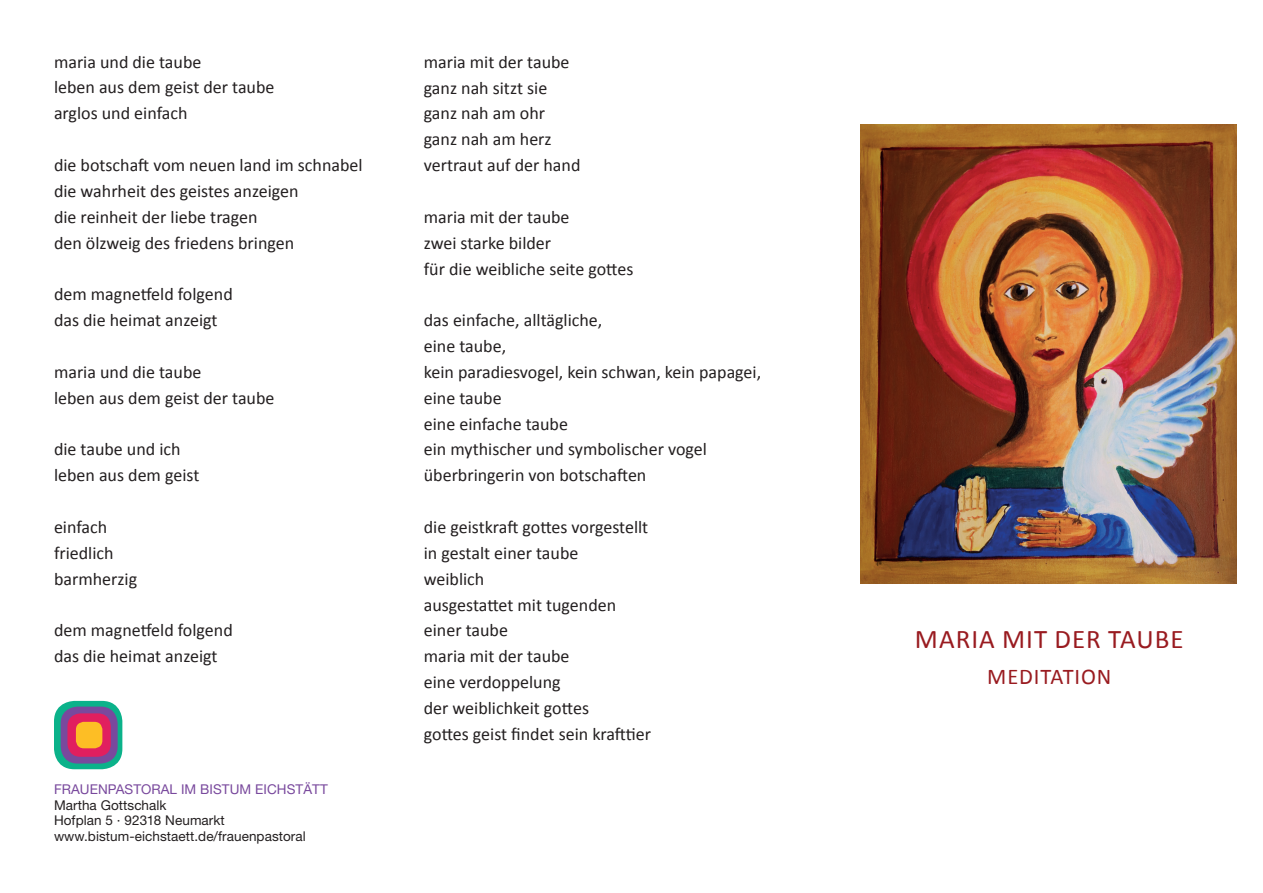
<style>
.page{position:relative;width:1263px;height:893px;background:#fff}
.page>*{position:absolute;margin:0;border:0;box-sizing:border-box;transform-origin:0 0}
.t1{font:27px "Calibri";letter-spacing:.04em;color:#991b20}
.t2{font:22.5px "Calibri";letter-spacing:.04em;color:#991b20}
.t3{font:18px/25.8px "Calibri";color:#231f20}
.t4{font:13.5px/15.6px "Helvetica Neue LT";letter-spacing:.005em;color:#231f20}
.t5{font:13.5px "Helvetica Neue LT";letter-spacing:.005em;color:#79499d}
</style>
<div class="page">
<img style="left:860px;top:124px;width:377px;height:460px">
<div style="left:54px;top:701px;width:68px;height:68px;background:#0bb28a;border-radius:20px"></div>
<div style="left:61px;top:707px;width:57px;height:56px;background:#79499d;border-radius:17px"></div>
<div style="left:67px;top:713px;width:44px;height:44px;background:#e11f5f;border-radius:13px"></div>
<div style="left:76px;top:722px;width:26px;height:26px;background:#fdbe25;border-radius:8px"></div>
<p class="t3" style="left:54px;top:49px;width:222px">maria und die taube<br>leben aus dem geist der taube arglos und einfach</p>
<p class="t3" style="left:54px;top:152px;width:310px">die botschaft vom neuen land im schnabel die wahrheit des geistes anzeigen<br>die reinheit der liebe tragen<br>den ölzweig des friedens bringen</p>
<p class="t3" style="left:54px;top:281px;width:180px">dem magnetfeld folgend das die heimat anzeigt</p>
<p class="t3" style="left:54px;top:359px;width:222px">maria und die taube<br>leben aus dem geist der taube</p>
<p class="t3" style="left:54px;top:437px;width:147px">die taube und ich leben aus dem geist</p>
<p class="t3" style="left:54px;top:514px;width:85px">einfach friedlich barmherzig</p>
<p class="t3" style="left:54px;top:617px;width:180px">dem magnetfeld folgend das die heimat anzeigt</p>
<p class="t5" style="left:54px;top:781px;width:275px">FRAUENPASTORAL IM BISTUM EICHSTÄTT</p>
<p class="t4" style="left:54px;top:797px;width:253px">Martha Gottschalk<br>Hofplan 5 · 92318 Neumarkt www.bistum-eichstaett.de/frauenpastoral</p>
<p class="t3" style="left:424px;top:49px;width:158px">maria mit der taube ganz nah sitzt sie ganz nah am ohr ganz nah am herz vertraut auf der hand</p>
<p class="t3" style="left:424px;top:204px;width:211px">maria mit der taube<br>zwei starke bilder<br>für die weibliche seite gottes</p>
<p class="t3" style="left:424px;top:307px;width:339px">das einfache, alltägliche,<br>eine taube,<br>kein paradiesvogel, kein schwan, kein papagei, eine taube<br>eine einfache taube<br>ein mythischer und symbolischer vogel überbringerin von botschaften</p>
<p class="t3" style="left:424px;top:514px;width:229px">die geistkraft gottes vorgestellt in gestalt einer taube<br>weiblich<br>ausgestattet mit tugenden einer taube<br>maria mit der taube<br>eine verdoppelung<br>der weiblichkeit gottes<br>gottes geist findet sein krafttier</p>
<h1 class="t1" style="left:915px;top:622px;width:270px">MARIA MIT DER TAUBE</h1>
<p class="t2" style="left:987px;top:662px;width:126px">MEDITATION</p>
</div>
